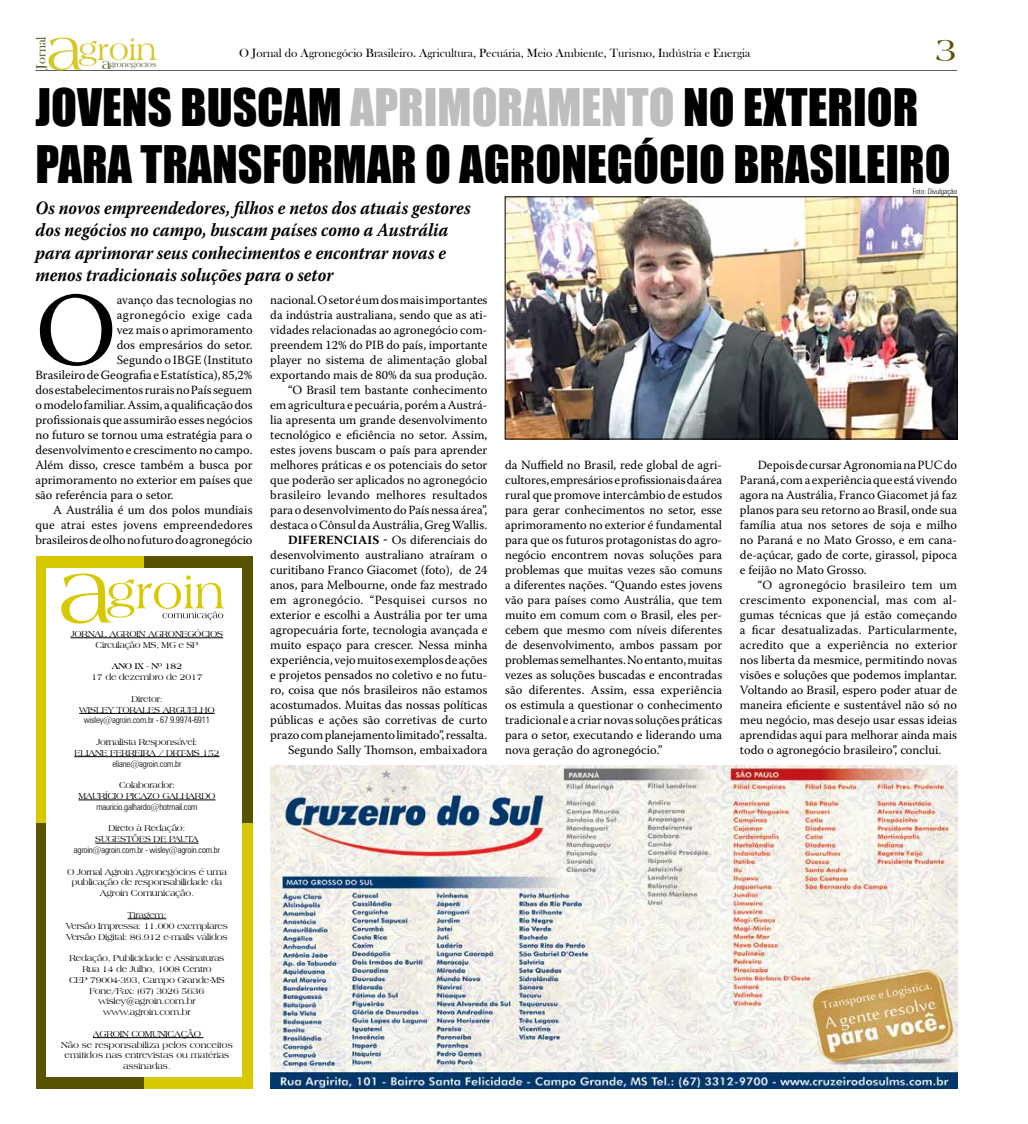
<style>
.page{position:relative;width:1028px;height:1124px;background:#fff}
.page>*{position:absolute;margin:0;border:0;box-sizing:border-box;transform-origin:0 0}
.t1{font:103.5px "Warnock Pro";color:#000}
.t2{font:47.5px/57px "Impact";color:#000}
.t3{font:33.75px "Americana BT";color:#585300}
.t4{font:31.25px "Americana BT";color:#d6c827}
.t5{font:italic 700 18.75px/22.5px "Warnock Pro";color:#000;scale:.9 1}
.t6{font:13.5px "Bask Old Face";color:#585423}
.t7{font:12.5px/15px "Warnock Pro";color:#000;text-align:justify}
.t8{font:12.5px "Warnock Pro";letter-spacing:.035em;color:#000}
.t9{font:12.25px "Bask Old Face";color:#000}
.t10{font:9px/10.8px "Americana BT";letter-spacing:-.02em;color:#000;text-align:center}
.t11{font:300 condensed 9px "Zurich BT";letter-spacing:-.02em;color:#000}
.t12{font:9px/10.8px "Americana BT";color:#000;text-align:center}
.t13{font:700 9px "Americana BT";letter-spacing:-.02em;color:#000}
.t14{font:7.62px "Americana BT";color:#585423}
.t15{font:300 condensed 7.5px "Zurich BT";color:#000}
.s1{font-size:60px}
.s2{font-size:14.62px}
.s3{color:#bcbec0}
.s4{font-weight:700}
</style>
<div class="page">
<hr style="left:35px;top:70px;width:922px;height:1px;background:#221f20">
<div style="left:36px;top:819px;width:108px;height:269px;background:#585300"></div>
<div style="left:36px;top:556px;width:108px;height:266px;background:#d7c800"></div>
<div style="left:144px;top:822px;width:108px;height:266px;background:#d7c800"></div>
<div style="left:144px;top:556px;width:108px;height:266px;background:#585300"></div>
<div style="left:46px;top:568px;width:196px;height:508px;background:#fff"></div>
<svg style="left:61px;top:573px;width:163px;height:50px"></svg>
<hr style="left:71px;top:637px;width:152px;height:1px;background:#000">
<hr style="left:79px;top:713px;width:136px;height:1px;background:#000">
<hr style="left:74px;top:756px;width:145px;height:1px;background:#000">
<hr style="left:78px;top:799px;width:137px;height:1px;background:#000">
<hr style="left:95px;top:842px;width:104px;height:1px;background:#000">
<hr style="left:128px;top:918px;width:38px;height:1px;background:#000">
<hr style="left:93px;top:1037px;width:110px;height:1px;background:#000">
<img style="left:270px;top:765px;width:687px;height:323px">
<img style="left:507px;top:198px;width:448px;height:239px">
<div style="left:505px;top:196px;width:452px;height:243px;border:1px solid #000"></div>
<p class="t6" style="left:34px;top:69px;width:34px;rotate:-90deg">Jornal</p>
<h3 class="t4" style="left:46px;top:32px;width:112px"><span class="s1">a</span>groin</h3>
<p class="t14" style="left:102px;top:60px;width:56px"><span class="s2">a</span>gronegócios</p>
<p class="t9" style="left:239px;top:46px;width:512px">O Jornal do Agronegócio Brasileiro. Agricultura, Pecuária, Meio Ambiente, Turismo, Indústria e Energia</p>
<h3 class="t3" style="left:935px;top:30px;width:23px">3</h3>
<h2 class="t2" style="left:35px;top:77px;width:815px">JOVENS BUSCAM <span class="s3">APRIMORAMENTO</span> NO EXTERIOR<br>PARA TRANSFORMAR O AGRONE</h2>
<h2 class="t2" style="left:607px;top:134px;width:224px">GÓCIO BRASILEIRO</h2>
<h3 class="t5" style="left:36px;top:196px;width:485px">Os novos empreendedores, filhos e netos dos atuais gestores dos negócios no campo, buscam países como a Austrália para aprimorar seus conhecimentos e encontrar novas e menos tradicionais soluções para o setor</h3>
<h1 class="t1" style="left:35px;top:267px;width:74px">O</h1>
<p class="t7" style="left:117px;top:292px;width:137px">avanço das tecnologias no</p>
<p class="t8" style="left:117px;top:307px;width:137px">agronegócio exige cada</p>
<p class="t7" style="left:117px;top:322px;width:137px">vez mais o aprimoramento</p>
<p class="t7" style="left:117px;top:337px;width:137px">dos empresários do setor.</p>
<p class="t7" style="left:117px;top:352px;width:137px">Segundo o IB GE (Instituto</p>
<p class="t7" style="left:35px;top:367px;width:219px">Brasileiro de Geografia e Estatística), 85,2%</p>
<p class="t7" style="left:35px;top:382px;width:218px">dos estabelecimentos rurais no País seguem</p>
<p class="t7" style="left:35px;top:397px;width:219px">o modelo familiar. Assim, a qualificação dos</p>
<p class="t7" style="left:35px;top:412px;width:219px">profissionais que assumirão esses negócios</p>
<p class="t7" style="left:35px;top:427px;width:218px">no futuro se tornou uma estratégia para o</p>
<p class="t7" style="left:35px;top:442px;width:219px">desenvolvimento e crescimento no campo.</p>
<p class="t7" style="left:35px;top:457px;width:219px">Além disso, cresce também a busca por</p>
<p class="t7" style="left:35px;top:472px;width:219px">aprimoramento no exterior em países que</p>
<p class="t7" style="left:35px;top:487px;width:140px">são referência para o setor.</p>
<p class="t7" style="left:53px;top:502px;width:201px">A Austrália é um dos polos mundiais</p>
<p class="t7" style="left:35px;top:517px;width:219px">que atrai estes jovens empreendedores</p>
<p class="t7" style="left:35px;top:532px;width:218px">brasileiros de olho no futuro do agronegócio</p>
<p class="t10" style="left:71px;top:628px;width:154px">JORNAL Agroin AGRONEGÓCIOS<br>Circulação MS, MG e SP</p>
<p class="t13" style="left:112px;top:660px;width:72px">ANO IX - Nº 182</p>
<p class="t10" style="left:91px;top:671px;width:113px">17 de dezembro de 2017</p>
<p class="t10" style="left:131px;top:693px;width:33px">Diretor:</p>
<p class="t10" style="left:79px;top:704px;width:51px">Wisley Toral</p>
<p class="t10" style="left:148px;top:704px;width:67px">es Arguelho</p>
<p class="t11" style="left:84px;top:714px;width:128px">wisley@agroin.com.br - 67 9.9974-6911</p>
<p class="t10" style="left:74px;top:736px;width:147px">Jornalista Responsável:<br>ELIANE FERREIRA / DRT-MS 152</p>
<p class="t11" style="left:112px;top:757px;width:71px">eliane@agroin.com.br</p>
<p class="t10" style="left:78px;top:779px;width:98px;text-align:left;text-indent:41px">Colaborador:<br>Maurício Picazo Gal</p>
<p class="t10" style="left:181px;top:790px;width:34px">hardo</p>
<p class="t11" style="left:96px;top:801px;width:103px">mauricio.galhardo@hotmail.com</p>
<p class="t10" style="left:95px;top:822px;width:99px;text-align:left;text-indent:13px">Direto à Redação:<br>Sugestões de pauta</p>
<p class="t11" style="left:74px;top:844px;width:148px">agroin@agroin.com.br - wisley@agroin.com.br</p>
<p class="t10" style="left:67px;top:866px;width:161px">O Jornal Agroin Agronegócios é uma publicação de responsabilidade da<br>Agroin Comunicação.</p>
<p class="t10" style="left:66px;top:909px;width:163px">Tiragem:<br>Versão Impressa: 11.000 exemplares<br>Versão Digital: 86.912 e-mails válidos</p>
<p class="t10" style="left:69px;top:952px;width:157px">Redação, Publicidade e Assinaturas<br>Rua 14 de Julho, 1008 Centro<br>CEP 79004-393, Campo Grande-MS<br>Fone/Fax: (67) 3026 5636 wisley@agroin.com.br www.agroin.com.br</p>
<p class="t12" style="left:61px;top:1028px;width:173px">Agroin Comunicação<br>Não se responsabiliza pelos conceitos emitidos nas entrevistas ou matérias assinadas.</p>
<p class="t7" style="left:270px;top:292px;width:219px;text-align:right">nacional. O setor é um dos mais importantes da indústria australiana, sendo que as ati&shy;vidades relacionadas ao agronegócio com&shy;preendem 12% do PIB do país, importante player no sistema de alimentação global exportando mais de 80% da sua produção. “O Brasil tem bastante conhecimento em agricultura e pecuária, porém a Austrá&shy;lia apresenta um grande desenvolvimento tecnológico e eficiência no setor. Assim, estes jovens buscam o país para aprender melhores práticas e os potenciais do setor que poderão ser aplicados no agronegócio brasileiro levando melhores resultados para o desenvolvimento do País nessa área”, destaca o Cônsul da Austrália, Greg Wallis.<br><span class="s4">DIFERENCIAIS -</span> Os diferenciais do desenvolvimento australiano atraíram o curitibano Franco Giacomet (foto), de 24 anos, para Melbourne, onde faz mestrado em agronegócio. “Pesquisei cursos no exterior e escolhi a Austrália por ter uma agropecuária forte, tecnologia avançada e muito espaço para crescer. Nessa minha experiência, vejo muitos exemplos de ações e projetos pensados no coletivo e no futu&shy;ro, coisa que nós brasileiros não estamos acostumados. Muitas das nossas políticas públicas e ações são corretivas de curto prazo com planejamento limitado”, ressalta.<br>Segundo Sally Thomson, embaixadora</p>
<p class="t15" style="left:912px;top:187px;width:46px">Foto: Divulgação</p>
<p class="t7" style="left:505px;top:457px;width:219px">da Nuffield no Brasil, rede global de agri&shy;cultores, empresários e profissionais da área rural que promove intercâmbio de estudos para gerar conhecimentos no setor, esse aprimoramento no exterior é fundamental para que os futuros protagonistas do agro&shy;negócio encontrem novas soluções para problemas que muitas vezes são comuns a diferentes nações. “Quando estes jovens vão para países como Austrália, que tem muito em comum com o Brasil, eles per&shy;cebem que mesmo com níveis diferentes de desenvolvimento, ambos passam por problemas semelhantes. No entanto, muitas vezes as soluções buscadas e encontradas são diferentes. Assim, essa experiência os estimula a questionar o conhecimento tradicional e a criar novas soluções práticas para o setor, executando e liderando uma nova geração do agronegócio.”</p>
<p class="t7" style="left:740px;top:457px;width:219px;text-indent:18px">Depois de cursar Agronomia na PUC do Paraná, com a experiência que está vivendo agora na Austrália, Franco Giacomet já faz planos para seu retorno ao Brasil, onde sua família atua nos setores de soja e milho no Paraná e no Mato Grosso, e em cana&shy;de-açúcar, gado de corte, girassol, pipoca e feijão no Mato Grosso.</p>
<p class="t7" style="left:740px;top:577px;width:219px;text-indent:18px">“O agronegócio brasileiro tem um crescimento exponencial, mas com al&shy;gumas técnicas que já estão começando a ficar desatualizadas. Particularmente, acredito que a experiência no exterior nos liberta da mesmice, permitindo novas visões e soluções que podemos implantar.<br>Voltando ao Brasil, espero poder atuar de maneira eficiente e sustentável não só no meu negócio, mas desejo usar essas ideias aprendidas aqui para melhorar ainda mais todo o agronegócio brasileiro”, conclui.</p>
</div>
